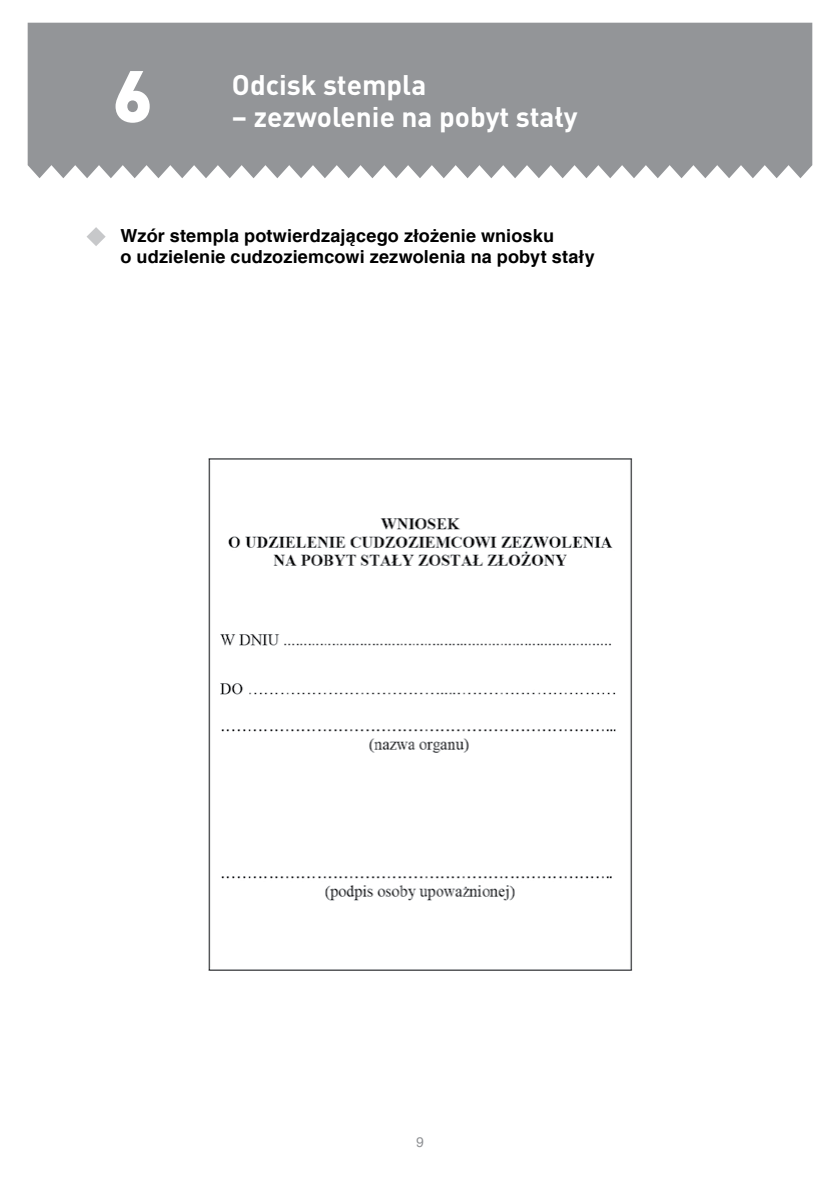
<style>
.page{position:relative;width:840px;height:1191px;background:#fff}
.page>*{position:absolute;margin:0;border:0;box-sizing:border-box;transform-origin:0 0}
.t1{font:900 72px "DIN Pro";color:#fff}
.t2{font:700 28px "DIN Pro";color:#fff}
.t3{font:700 18px/20.8px "Helvetica LT Com";letter-spacing:.01em;color:#000}
.t4{font:14px "Helvetica";color:#939598}
</style>
<div class="page">
<div style="left:28px;top:23px;width:783px;height:155px;background:#939598"></div>
<svg style="left:86px;top:227px;width:20px;height:19px"></svg>
<img style="left:208px;top:458px;width:425px;height:513px">
<h1 class="t1" style="left:113px;top:47px;width:42px">6</h1>
<h2 class="t2" style="left:232px;top:66px;width:196px">Odcisk stempla</h2>
<h2 class="t2" style="left:232px;top:98px;width:347px">– zezwolenie na pobyt stały</h2>
<p class="t3" style="left:120px;top:226px;width:475px">Wzór stempla potwierdzającego złożenie wniosku<br>o udzielenie cudzoziemcowi zezwolenia na pobyt stały</p>
<p class="t4" style="left:416px;top:1134px;width:9px">9</p>
</div>
